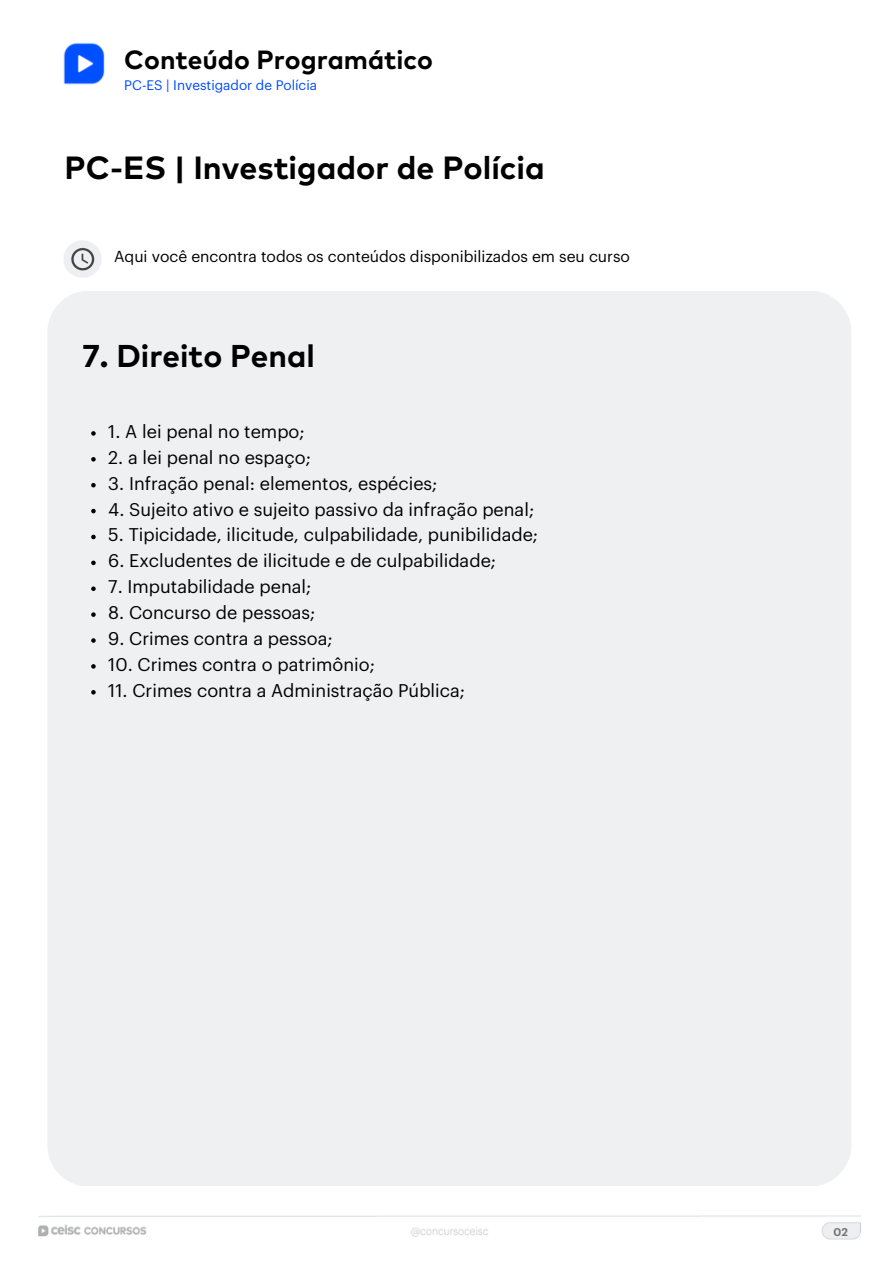
<style>
.page{position:relative;width:894px;height:1264px;background:#fff}
.page>*{position:absolute;margin:0;border:0;box-sizing:border-box;transform-origin:0 0}
.t1{font:700 32.1px "Mark Pro";color:#000}
.t2{font:700 31.5px "Mark Pro";color:#000}
.t3{font:700 26.25px "Mark Pro";color:#000}
.t4{font:18px "Graphik";color:#000}
.t5{font:15.6px "Graphik";color:#000}
.t6{font:13.5px "Graphik";color:#004aff}
.t7{font:600 11.1px "Graphik";color:#757575}
</style>
<div class="page">
<img style="left:63px;top:43px;width:42px;height:42px">
<img style="left:64px;top:240px;width:38px;height:38px">
<div style="left:47px;top:291px;width:804px;height:894px;background:#eef0f2"></div>
<svg style="left:91px;top:431px;width:5px;height:4px"></svg>
<svg style="left:91px;top:457px;width:5px;height:4px"></svg>
<svg style="left:91px;top:483px;width:5px;height:4px"></svg>
<svg style="left:91px;top:509px;width:5px;height:4px"></svg>
<svg style="left:91px;top:534px;width:5px;height:5px"></svg>
<svg style="left:91px;top:560px;width:5px;height:5px"></svg>
<svg style="left:91px;top:586px;width:5px;height:5px"></svg>
<svg style="left:91px;top:612px;width:5px;height:5px"></svg>
<svg style="left:91px;top:638px;width:5px;height:4px"></svg>
<svg style="left:91px;top:664px;width:5px;height:4px"></svg>
<svg style="left:91px;top:690px;width:5px;height:4px"></svg>
<img style="left:38px;top:1215px;width:823px;height:25px">
<p class="t3" style="left:124px;top:48px;width:310px">Conteúdo Programático</p>
<p class="t6" style="left:124px;top:79px;width:194px">PC-ES | Investigador de Polícia</p>
<p class="t1" style="left:65px;top:153px;width:481px">PC-ES | Investigador de Polícia</p>
<p class="t5" style="left:114px;top:249px;width:517px">Aqui você encontra todos os conteúdos disponibilizados em seu curso</p>
<p class="t2" style="left:83px;top:342px;width:234px">7. Direito Penal</p>
<p class="t4" style="left:108px;top:423px;width:198px">1. A lei penal no tempo;</p>
<h1 class="t4" style="left:108px;top:449px;width:204px">2. a lei penal no espaço;</h1>
<p class="t4" style="left:108px;top:475px;width:330px">3. Infração penal: elementos, espécies;</p>
<h3 class="t4" style="left:108px;top:501px;width:427px">4. Sujeito ativo e sujeito passivo da infração penal;</h3>
<h1 class="t4" style="left:108px;top:526px;width:431px">5. Tipicidade, ilicitude, culpabilidade, punibilidade;</h1>
<p class="t4" style="left:108px;top:552px;width:389px">6. Excludentes de ilicitude e de culpabilidade;</p>
<p class="t4" style="left:108px;top:578px;width:204px">7. Imputabilidade penal;</p>
<p class="t4" style="left:108px;top:604px;width:209px">8. Concurso de pessoas;</p>
<p class="t4" style="left:108px;top:630px;width:226px">9. Crimes contra a pessoa;</p>
<p class="t4" style="left:108px;top:656px;width:268px">10. Crimes contra o patrimônio;</p>
<p class="t4" style="left:108px;top:682px;width:358px">11. Crimes contra a Administração Pública;</p>
<p class="t7" style="left:833px;top:1227px;width:16px">02</p>
</div>
